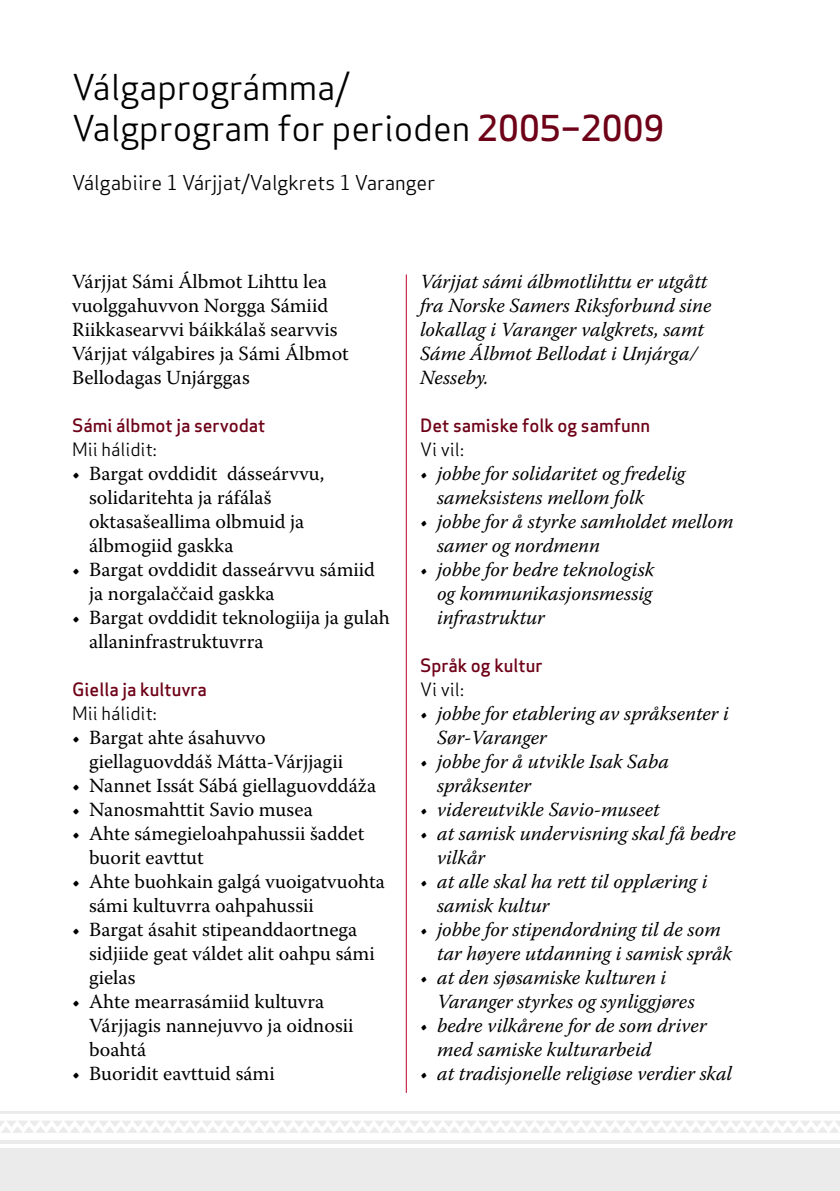
<style>
.page{position:relative;width:840px;height:1191px;background:#fff}
.page>*{position:absolute;margin:0;border:0;box-sizing:border-box;transform-origin:0 0}
.t1{font:34.8px "Apex Sans T Book";color:#000}
.Mengde_innrykk_3mm{font:italic 20px/24px "Warnock Pro";color:#000}
.Mengde_innrykk_3mm-2{font:20px/24px "Warnock Pro";color:#000}
.Mengdetekst{font:20px/24px "Warnock Pro";color:#000}
.Mengdetekst-2{font:italic 20px/24px "Warnock Pro";color:#000}
.t2{font:20px "Apex Sans T Book";color:#000}
.Heading_1{font:18px "Apex Sans T Medium";color:#6e0017}
.t3{font:18px "Apex Sans T Book";color:#000}
.s1{font-family:"Apex Sans T Medium";color:#6e0017}
</style>
<div class="page">
<div style="left:0;top:1106px;width:839px;height:85px;background:#ebebeb"></div>
<div style="left:0;top:1106px;width:839px;height:34px;background:#fff"></div>
<svg style="left:0;top:1121px;width:839px;height:11px"></svg>
<hr style="left:0;top:1112px;width:839px;height:2px;background:#ebebeb">
<hr style="left:0;top:1144px;width:839px;height:4px;background:#fff">
<hr style="left:405px;top:274px;width:1px;height:818px;background:#be0027">
<p class="t1" style="left:72px;top:65px;width:279px">Válgaprográmma/</p>
<p class="t1" style="left:72px;top:106px;width:593px">Valgprogram for perioden <span class="s1">2005–2009</span></p>
<p class="t2" style="left:72px;top:169px;width:364px">Válgabiire 1 Várjjat/Valgkrets 1 Varanger</p>
<p class="Mengdetekst" style="left:72px;top:269px;width:278px">Várjjat Sámi Álbmot Lihttu lea vuolggahuvvon Norgga Sámiid<br>Riikkasearvvi báikkálaš searvvis<br>Várjjat válgabires ja Sámi Álbmot<br>Bellodagas Unjárggas</p>
<p class="Heading_1" style="left:72px;top:414px;width:195px">Sámi álbmot ja servodat</p>
<p class="t3" style="left:72px;top:438px;width:86px">Mii hálidit:</p>
<p class="Mengde_innrykk_3mm-2" style="left:89px;top:461px;width:237px;text-indent:-17px">• Bargat ovddidit dásseárvvu, solidaritehta ja ráfálaš oktasašeallima olbmuid ja álbmogiid gaskka</p>
<p class="Mengde_innrykk_3mm-2" style="left:89px;top:557px;width:287px;text-indent:-17px">• Bargat ovddidit dasseárvvu sámiid ja norgalaččaid gaskka</p>
<p class="Mengde_innrykk_3mm-2" style="left:89px;top:605px;width:302px;text-indent:-17px">• Bargat ovddidit teknologiija ja gulah allaninfrastruktuvrra</p>
<p class="Heading_1" style="left:72px;top:678px;width:136px">Giella ja kultuvra</p>
<p class="t3" style="left:72px;top:702px;width:86px">Mii hálidit:</p>
<p class="Mengde_innrykk_3mm-2" style="left:89px;top:725px;width:255px;text-indent:-17px">• Bargat ahte ásahuvvo giellaguovddáš Mátta-Várjjagii</p>
<p class="Mengde_innrykk_3mm-2" style="left:72px;top:773px;width:305px">• Nannet Issát Sábá giellaguovddáža</p>
<p class="Mengde_innrykk_3mm-2" style="left:72px;top:797px;width:242px">• Nanosmahttit Savio musea</p>
<p class="Mengde_innrykk_3mm-2" style="left:89px;top:821px;width:277px;text-indent:-17px">• Ahte sámegieloahpahussii šaddet buorit eavttut</p>
<p class="Mengde_innrykk_3mm-2" style="left:89px;top:869px;width:297px;text-indent:-17px">• Ahte buohkain galgá vuoigatvuohta sámi kultuvrra oahpahussii</p>
<p class="Mengde_innrykk_3mm-2" style="left:89px;top:917px;width:287px;text-indent:-17px">• Bargat ásahit stipeanddaortnega sidjiide geat váldet alit oahpu sámi gielas</p>
<p class="Mengde_innrykk_3mm-2" style="left:89px;top:989px;width:266px;text-indent:-17px">• Ahte mearrasámiid kultuvra<br>Várjjagis nannejuvvo ja oidnosii boahtá</p>
<p class="Mengde_innrykk_3mm-2" style="left:72px;top:1061px;width:204px">• Buoridit eavttuid sámi</p>
<p class="Mengdetekst-2" style="left:420px;top:269px;width:293px">Várjjat sámi álbmotlihttu er utgått fra Norske Samers Riksforbund sine lokallag i Varanger valgkrets, samt<br>Sáme Álbmot Bellodat i Unjárga/<br>Nesseby.</p>
<p class="Heading_1" style="left:420px;top:414px;width:231px">Det samiske folk og samfunn</p>
<p class="t3" style="left:420px;top:438px;width:45px">Vi vil:</p>
<p class="Mengde_innrykk_3mm" style="left:437px;top:461px;width:249px;text-indent:-17px">• jobbe for solidaritet og fredelig sameksistens mellom folk</p>
<p class="Mengde_innrykk_3mm" style="left:437px;top:509px;width:298px;text-indent:-17px">• jobbe for å styrke samholdet mellom samer og nordmenn</p>
<p class="Mengde_innrykk_3mm" style="left:437px;top:557px;width:218px;text-align:justify;text-indent:-17px">• jobbe for bedre teknologisk og kommunikasjonsmessig infrastruktur</p>
<p class="Heading_1" style="left:420px;top:654px;width:124px">Språk og kultur</p>
<p class="t3" style="left:420px;top:678px;width:45px">Vi vil:</p>
<p class="Mengde_innrykk_3mm" style="left:437px;top:701px;width:293px;text-indent:-17px">• jobbe for etablering av språksenter i<br>Sør-Varanger</p>
<p class="Mengde_innrykk_3mm" style="left:437px;top:749px;width:233px;text-indent:-17px">• jobbe for å utvikle Isak Saba språksenter</p>
<p class="Mengde_innrykk_3mm" style="left:420px;top:797px;width:241px">• videreutvikle Savio-museet</p>
<p class="Mengde_innrykk_3mm" style="left:437px;top:821px;width:300px;text-indent:-17px">• at samisk undervisning skal få bedre vilkår</p>
<p class="Mengde_innrykk_3mm" style="left:437px;top:869px;width:272px;text-indent:-17px">• at alle skal ha rett til opplæring i samisk kultur</p>
<p class="Mengde_innrykk_3mm" style="left:437px;top:917px;width:296px;text-indent:-17px">• jobbe for stipendordning til de som tar høyere utdanning i samisk språk</p>
<p class="Mengde_innrykk_3mm" style="left:437px;top:965px;width:259px;text-indent:-17px">• at den sjøsamiske kulturen i<br>Varanger styrkes og synliggjøres</p>
<p class="Mengde_innrykk_3mm" style="left:437px;top:1013px;width:271px;text-indent:-17px">• bedre vilkårene for de som driver med samiske kulturarbeid</p>
<p class="Mengde_innrykk_3mm" style="left:420px;top:1061px;width:313px">• at tradisjonelle religiøse verdier skal</p>
</div>
